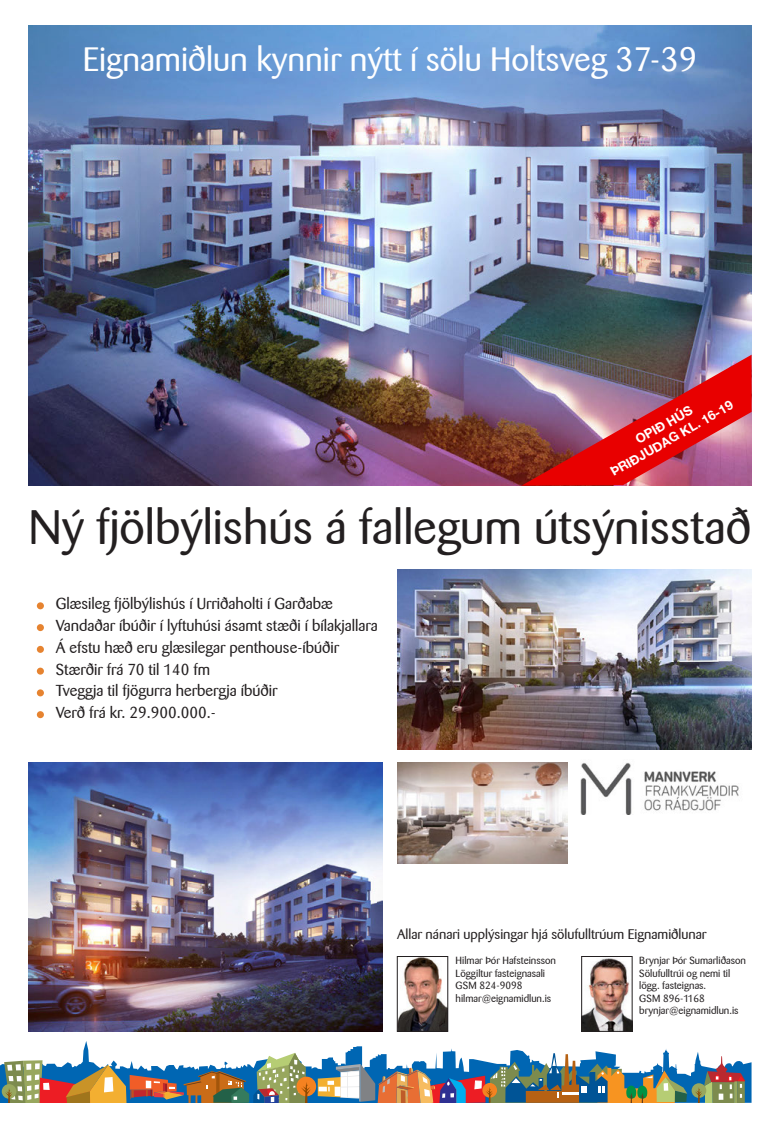
<style>
.page{position:relative;width:780px;height:1134px;background:#fff}
.page>*{position:absolute;margin:0;border:0;box-sizing:border-box;transform-origin:0 0}
.t1{font:48.1px "Barmeno";color:#231f20}
.t2{font:33.6px "Barmeno";color:#fff}
.t3{font:15.8px/21.8px "Barmeno";color:#231f20}
.t4{font:13.8px "Barmeno";color:#231f20}
.t5{font:700 12.9px/15.5px "Helvetica Neue";color:#fff;text-align:center}
.t6{font:10.4px/12.5px "Barmeno";color:#231f20}
</style>
<div class="page">
<svg style="left:0;top:1041px;width:751px;height:62px"></svg>
<div style="left:2px;top:1084px;width:14px;height:15px;background:#98a75e;border-radius:50%"></div>
<div style="left:296px;top:1077px;width:20px;height:19px;background:#f58220;border-radius:50%"></div>
<svg style="left:691px;top:1083px;width:15px;height:15px"></svg>
<svg style="left:694px;top:1056px;width:51px;height:47px"></svg>
<svg style="left:318px;top:1053px;width:369px;height:50px"></svg>
<img style="left:28px;top:26px;width:723px;height:460px">
<div style="left:37px;top:602px;width:7px;height:7px;background:#e68330;border-radius:50%"></div>
<div style="left:37px;top:624px;width:7px;height:7px;background:#e68330;border-radius:50%"></div>
<div style="left:37px;top:646px;width:7px;height:7px;background:#e68330;border-radius:50%"></div>
<div style="left:37px;top:668px;width:7px;height:7px;background:#e68330;border-radius:50%"></div>
<div style="left:37px;top:689px;width:7px;height:7px;background:#e68330;border-radius:50%"></div>
<div style="left:37px;top:711px;width:7px;height:7px;background:#e68330;border-radius:50%"></div>
<img style="left:397px;top:570px;width:354px;height:179px">
<img style="left:397px;top:763px;width:170px;height:101px">
<img style="left:28px;top:762px;width:355px;height:270px">
<img style="left:399px;top:958px;width:47px;height:71px">
<div style="left:397px;top:956px;width:51px;height:75px;border:1px solid #231f20"></div>
<img style="left:583px;top:958px;width:47px;height:71px">
<div style="left:581px;top:956px;width:51px;height:75px;border:1px solid #231f20"></div>
<img style="left:521px;top:355px;width:230px;height:131px">
<img style="left:580px;top:762px;width:159px;height:52px">
<svg style="left:4px;top:1053px;width:307px;height:50px"></svg>
<h2 class="t2" style="left:83px;top:40px;width:616px">Eignamiðlun kynnir nýtt í sölu Holtsveg 37-39</h2>
<p class="t5" style="left:600px;top:453px;width:140px;rotate:-30deg">OPIÐ HÚS<br>ÞRIÐJUDAG KL. 16-19</p>
<h1 class="t1" style="left:28px;top:500px;width:724px">Ný fjölbýlishús á fallegum útsýnisstað</h1>
<p class="t3" style="left:56px;top:593px;width:323px">Glæsileg fjölbýlishús í Urriðaholti í Garðabæ Vandaðar íbúðir í lyftuhúsi ásamt stæði í bílakjallara Á efstu hæð eru glæsilegar penthouse-íbúðir Stærðir frá 70 til 140 fm<br>Tveggja til fjögurra herbergja íbúðir<br>Verð frá kr. 29.900.000.-</p>
<p class="t4" style="left:397px;top:927px;width:311px">Allar nánari upplýsingar hjá sölufulltrúum Eignamiðlunar</p>
<p class="t6" style="left:455px;top:954px;width:102px">Hilmar Þór Hafsteinsson<br>Löggiltur fasteignasali<br>GSM 824-9098 hilmar@eignamidlun.is</p>
<p class="t6" style="left:639px;top:954px;width:108px">Brynjar Þór Sumarliðason<br>Sölufulltrúi og nemi til lögg. fasteignas.<br>GSM 896-1168 brynjar@eignamidlun.is</p>
</div>
